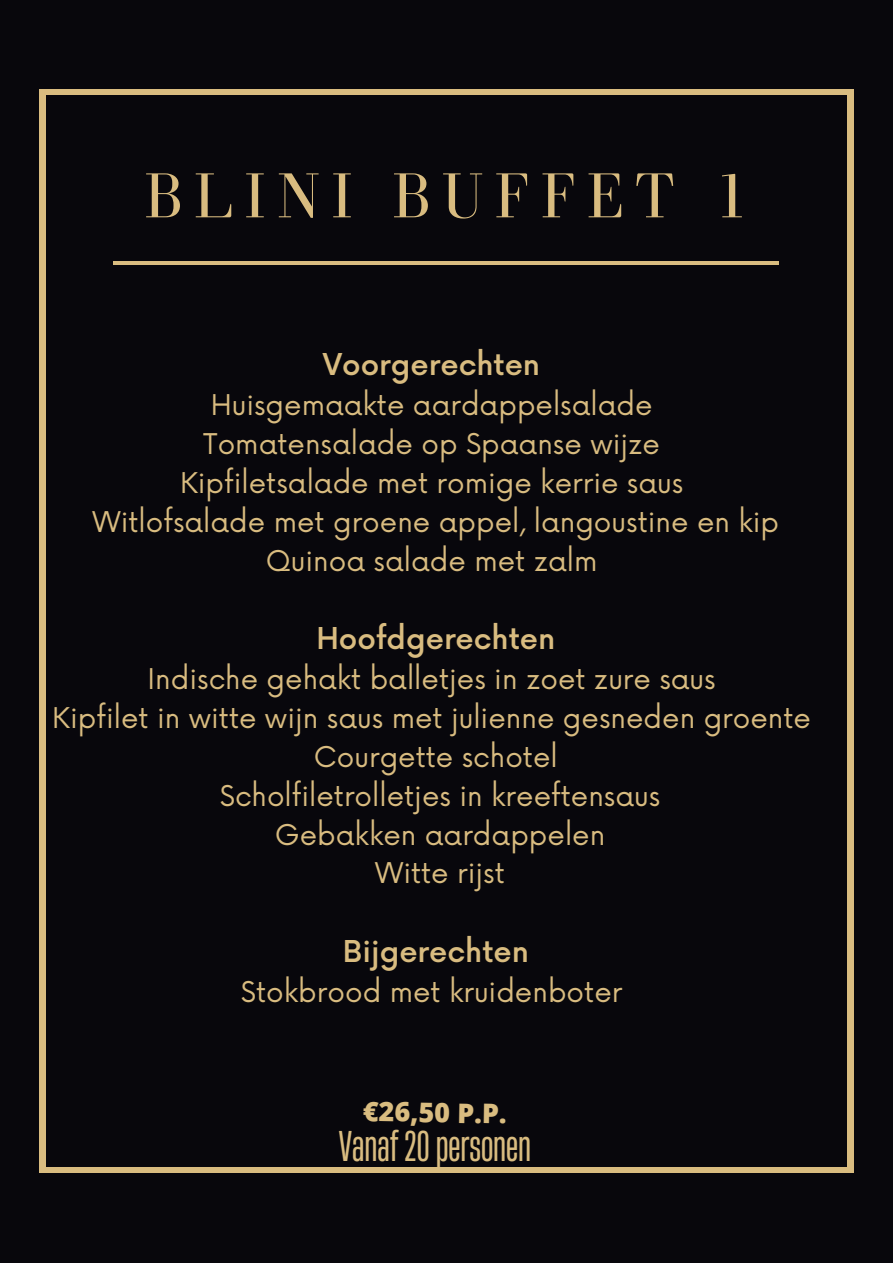
<style>
.page{position:relative;width:893px;height:1264px;background:#fff}
.page>*{position:absolute;margin:0;border:0;box-sizing:border-box;transform-origin:0 0}
.t1{font:65.25px "Bodoni FLF";letter-spacing:.16em;color:#d9bc80}
.t2{font:40.5px "Heading Now 34";color:#d9bc80}
.t3{font:500 29.25px "Now";color:#d9bc80}
.t4{font:27.9px/38.8px "Now";color:#d9bc80;text-align:center}
.t5{font:800 27px "Open Sans";color:#d9bc80}
</style>
<div class="page">
<div style="left:0;top:0;width:892px;height:1262px;background:#08070c"></div>
<div style="left:39px;top:89px;width:814px;height:1083px;background:#d9bc80"></div>
<div style="left:46px;top:96px;width:800px;height:1070px;background:#08070c"></div>
<hr style="left:113px;top:261px;width:666px;height:4px;background:#d9bc80">
<h1 class="t1" style="left:144px;top:160px;width:605px">BLINI BUFFET 1</h1>
<p class="t3" style="left:323px;top:349px;width:219px">Voorgerechten</p>
<p class="t4" style="left:92px;top:387px;width:688px">Huisgemaakte aardappelsalade<br>Tomatensalade op Spaanse wijze<br>Kipfiletsalade met romige kerrie saus<br>Witlofsalade met groene appel, langoustine en kip Quinoa salade met zalm</p>
<p class="t3" style="left:316px;top:623px;width:240px">Hoofdgerechten</p>
<p class="t4" style="left:148px;top:661px;width:569px">Indische gehakt balletjes in zoet zure saus</p>
<p class="t4" style="left:52px;top:700px;width:760px">Kipfilet in witte wijn saus met julienne gesneden groente</p>
<p class="t4" style="left:314px;top:739px;width:245px">Courgette schotel</p>
<p class="t4" style="left:220px;top:777px;width:442px">Scholfiletrolletjes in kreeftensaus</p>
<p class="t4" style="left:275px;top:816px;width:332px">Gebakken aardappelen</p>
<p class="t4" style="left:375px;top:855px;width:131px">Witte rijst</p>
<p class="t3" style="left:343px;top:935px;width:187px">Bijgerechten</p>
<p class="t4" style="left:241px;top:974px;width:383px">Stokbrood met kruidenboter</p>
<p class="t5" style="left:363px;top:1092px;width:145px;rotate:1deg">€26,50 P.P.</p>
<h2 class="t2" style="left:339px;top:1118px;width:194px">Vanaf20personen</h2>
</div>
